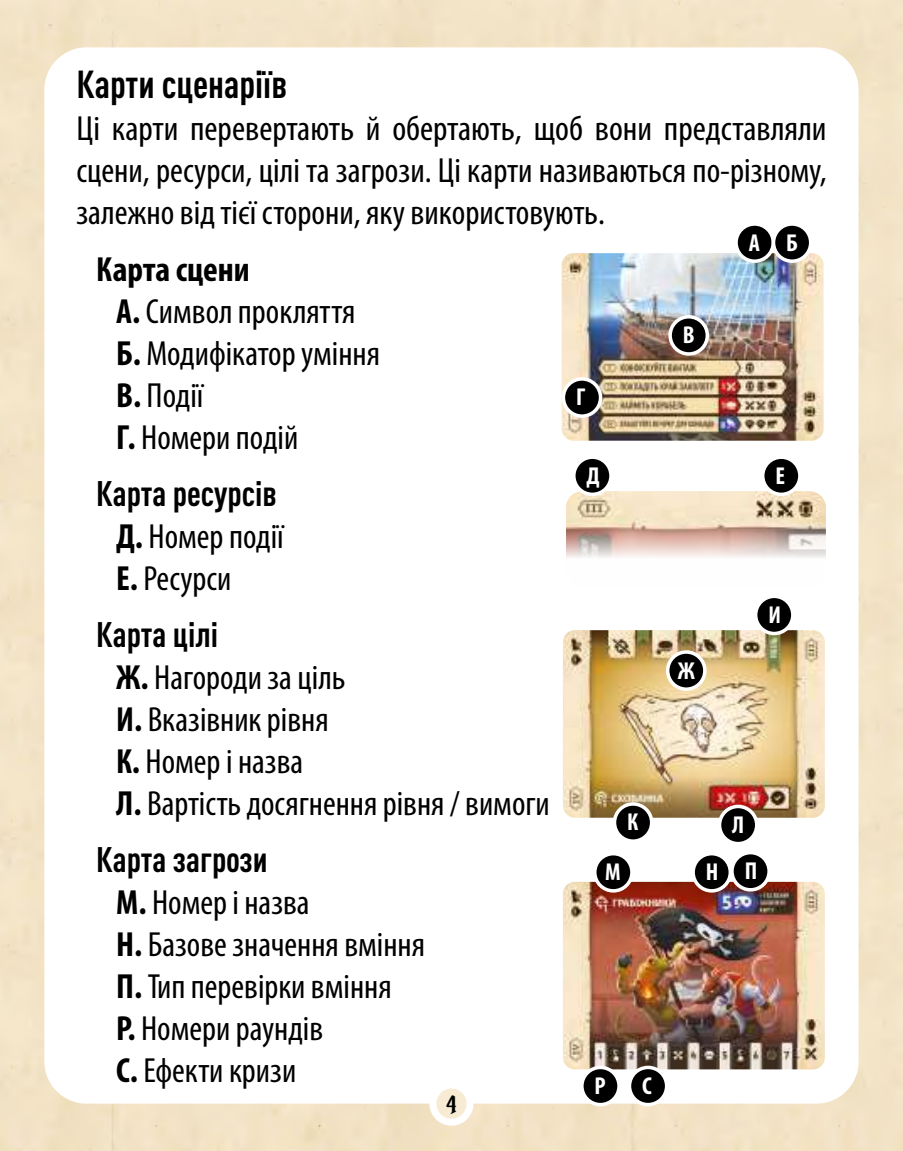
<style>
.page{position:relative;width:903px;height:1151px;background:#f2e3c6}
.page>*{position:absolute;margin:0;border:0;box-sizing:border-box;transform-origin:0 0}
.t1{font:700 condensed 38.5px "DIN Pro";color:#000}
.t2{font:condensed 35px/42px "Myriad Pro";color:#000}
.t3{font:700 condensed 35px "DIN Pro";color:#000}
.t4{font:700 condensed 24.5px "Myriad Pro";color:#fff}
.t5{font:24.5px "Pirata One UA";color:#000}
.s1{font-weight:700}
</style>
<div class="page">
<div style="left:44px;top:47px;width:814px;height:1056px;background:#fff;border-radius:42px"></div>
<svg style="left:433px;top:1085px;width:37px;height:37px"></svg>
<div style="left:429px;top:1081px;width:45px;height:45px;border:7px solid #fff;border-radius:50%"></div>
<img style="left:562px;top:253px;width:261px;height:188px">
<img style="left:566px;top:491px;width:260px;height:67px">
<img style="left:563px;top:630px;width:262px;height:188px">
<img style="left:563px;top:882px;width:262px;height:187px">
<div style="left:670px;top:317px;width:37px;height:37px;background:#000;border-radius:50%"></div>
<div style="left:668px;top:315px;width:41px;height:41px;border:4px solid #fff;border-radius:50%"></div>
<div style="left:736px;top:224px;width:37px;height:37px;background:#000;border-radius:50%"></div>
<div style="left:734px;top:222px;width:41px;height:41px;border:4px solid #fff;border-radius:50%"></div>
<div style="left:773px;top:224px;width:38px;height:37px;background:#000;border-radius:50%"></div>
<div style="left:772px;top:222px;width:40px;height:41px;border:4px solid #fff;border-radius:50%"></div>
<div style="left:563px;top:379px;width:37px;height:37px;background:#000;border-radius:50%"></div>
<div style="left:562px;top:377px;width:40px;height:41px;border:4px solid #fff;border-radius:50%"></div>
<div style="left:574px;top:457px;width:37px;height:37px;background:#000;border-radius:50%"></div>
<div style="left:572px;top:455px;width:41px;height:41px;border:4px solid #fff;border-radius:50%"></div>
<div style="left:763px;top:457px;width:37px;height:37px;background:#000;border-radius:50%"></div>
<div style="left:761px;top:455px;width:41px;height:41px;border:4px solid #fff;border-radius:50%"></div>
<div style="left:582px;top:1067px;width:37px;height:37px;background:#000;border-radius:50%"></div>
<div style="left:580px;top:1066px;width:41px;height:40px;border:4px solid #fff;border-radius:50%"></div>
<div style="left:629px;top:1067px;width:38px;height:37px;background:#000;border-radius:50%"></div>
<div style="left:628px;top:1066px;width:40px;height:40px;border:4px solid #fff;border-radius:50%"></div>
<div style="left:693px;top:854px;width:37px;height:37px;background:#000;border-radius:50%"></div>
<div style="left:691px;top:852px;width:41px;height:41px;border:4px solid #fff;border-radius:50%"></div>
<div style="left:756px;top:596px;width:37px;height:37px;background:#000;border-radius:50%"></div>
<div style="left:754px;top:595px;width:40px;height:40px;border:4px solid #fff;border-radius:50%"></div>
<div style="left:668px;top:652px;width:37px;height:37px;background:#000;border-radius:50%"></div>
<div style="left:666px;top:650px;width:40px;height:41px;border:4px solid #fff;border-radius:50%"></div>
<div style="left:614px;top:804px;width:38px;height:37px;background:#000;border-radius:50%"></div>
<div style="left:613px;top:802px;width:40px;height:41px;border:4px solid #fff;border-radius:50%"></div>
<div style="left:595px;top:854px;width:37px;height:37px;background:#000;border-radius:50%"></div>
<div style="left:593px;top:852px;width:41px;height:41px;border:4px solid #fff;border-radius:50%"></div>
<div style="left:719px;top:806px;width:38px;height:38px;background:#000;border-radius:50%"></div>
<div style="left:718px;top:805px;width:40px;height:40px;border:4px solid #fff;border-radius:50%"></div>
<div style="left:732px;top:853px;width:37px;height:37px;background:#000;border-radius:50%"></div>
<div style="left:730px;top:851px;width:41px;height:40px;border:4px solid #fff;border-radius:50%"></div>
<p class="t1" style="left:76px;top:56px;width:212px">Карти сценаріїв</p>
<p class="t2" style="left:76px;top:108px;width:752px;text-align:justify">Ці карти перевертають й обертають, щоб вони представляли сцени, ресурси, цілі та загрози. Ці карти називаються по-різному, залежно від тієї сторони, яку використовують.</p>
<p class="t2" style="left:116px;top:249px;width:265px;text-indent:-20px"><span class="s1">Карта сцени<br>A.</span> Символ прокляття<br><span class="s1">Б.</span> Модифікатор уміння<br><span class="s1">В.</span> Події<br><span class="s1">Г.</span> Номери подій</p>
<p class="t3" style="left:96px;top:467px;width:182px">Карта ресурсів</p>
<p class="t2" style="left:116px;top:516px;width:169px"><span class="s1">Д.</span> Номер події<br><span class="s1">Е.</span> Ресурси</p>
<p class="t3" style="left:96px;top:608px;width:123px">Карта цілі</p>
<p class="t2" style="left:116px;top:657px;width:435px"><span class="s1">Ж.</span> Нагороди за ціль<br><span class="s1">И.</span> Вказівник рівня<br><span class="s1">К.</span> Номер і назва<br><span class="s1">Л.</span> Вартість досягнення рівня / вимоги</p>
<p class="t3" style="left:96px;top:833px;width:173px">Карта загрози</p>
<p class="t2" style="left:116px;top:882px;width:310px"><span class="s1">М.</span> Номер і назва<br><span class="s1">Н.</span> Базове значення вміння<br><span class="s1">П.</span> Тип перевірки вміння<br><span class="s1">Р.</span> Номери раундів<br><span class="s1">С.</span> Ефекти кризи</p>
<p class="t4" style="left:749px;top:229px;width:51px">А Б</p>
<p class="t4" style="left:683px;top:322px;width:13px">В</p>
<p class="t4" style="left:576px;top:384px;width:11px">Г</p>
<p class="t4" style="left:586px;top:462px;width:15px">Д</p>
<p class="t4" style="left:775px;top:462px;width:11px">Е</p>
<p class="t4" style="left:768px;top:601px;width:14px">И</p>
<p class="t4" style="left:678px;top:657px;width:19px">Ж</p>
<p class="t4" style="left:627px;top:809px;width:13px">К</p>
<p class="t4" style="left:732px;top:811px;width:14px">Л</p>
<p class="t4" style="left:745px;top:857px;width:14px">П</p>
<p class="t4" style="left:605px;top:858px;width:17px">М</p>
<p class="t4" style="left:706px;top:858px;width:14px">Н</p>
<p class="t4" style="left:595px;top:1072px;width:13px">Р</p>
<p class="t4" style="left:642px;top:1072px;width:11px">С</p>
<p class="t5" style="left:447px;top:1089px;width:11px">4</p>
</div>
